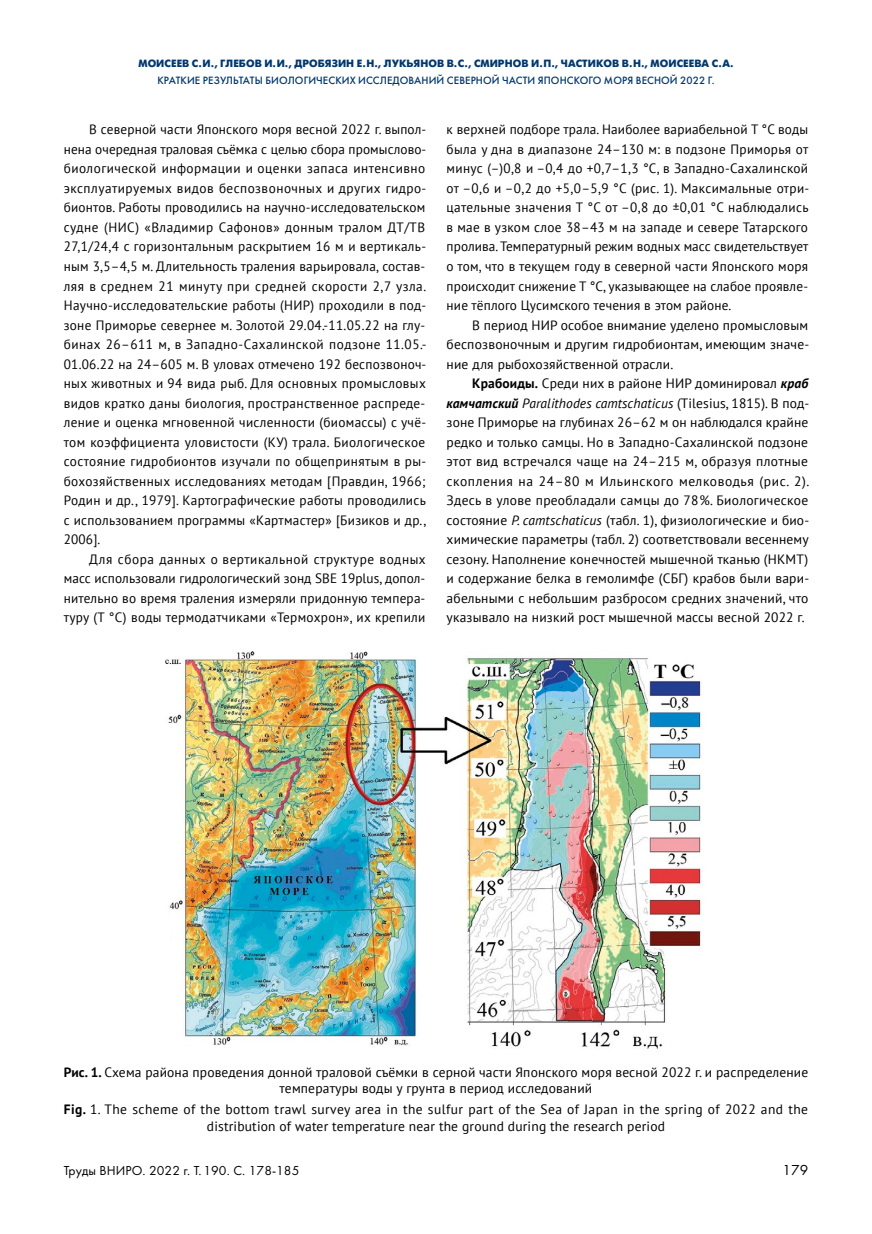
<style>
.page{position:relative;width:872px;height:1234px;background:#fff}
.page>*{position:absolute;margin:0;border:0;box-sizing:border-box;transform-origin:0 0}
.t1{font:15px "Futura Book C";color:#000}
.Текст{font:13.5px/19.5px "PT Sans";letter-spacing:.015em;color:#000;text-align:justify}
.подрис{font:13.5px/16.5px "PT Sans";letter-spacing:.015em;color:#000;text-align:center}
.t2{font:13.5px "Futura Book C";letter-spacing:.005em;color:#000}
.t3{font:700 10.5px "Futura Futuris C";letter-spacing:.005em;color:#00386f}
.t4{font:10.5px "Futura Futuris C";letter-spacing:.005em;color:#00386f}
.s1{font-weight:700}
.s2{font-weight:700;font-style:italic}
.s3{font-style:italic}
</style>
<div class="page">
<img style="left:166px;top:651px;width:536px;height:398px">
<p class="t3" style="left:138px;top:58px;width:596px">МОИСЕЕВ С.И., ГЛЕБОВ И.И., ДРОБЯЗИН Е.Н., ЛУКЬЯНОВ В.С., СМИРНОВ И.П., ЧАСТИКОВ В.Н., МОИСЕЕВА С.А.</p>
<p class="t4" style="left:157px;top:74px;width:558px">КРАТКИЕ РЕЗУЛЬТАТЫ БИОЛОГИЧЕСКИХ ИССЛЕДОВАНИЙ СЕВЕРНОЙ ЧАСТИ ЯПОНСКОГО МОРЯ ВЕСНОЙ 2022 Г.</p>
<p class="Текст" style="left:64px;top:120px;width:364px;text-indent:26px">В северной части Японского моря весной 2022 г. выпол&shy;нена очередная траловая съёмка с целью сбора промыслово&shy;биологической информации и оценки запаса интенсивно эксплуатируемых видов беспозвоночных и других гидро&shy;бионтов. Работы проводились на научно-исследовательском судне (НИС) «Владимир Сафонов» донным тралом ДТ/ТВ 27,1/24,4 с горизонтальным раскрытием 16 м и вертикаль&shy;ным 3,5–4,5 м. Длительность траления варьировала, состав&shy;ляя в среднем 21 минуту при средней скорости 2,7 узла.<br>Научно-исследовательские работы (НИР) проходили в под&shy;зоне Приморье севернее м. Золотой 29.04.-11.05.22 на глу&shy;бинах 26–611 м, в Западно-Сахалинской подзоне 11.05.- 01.06.22 на 24–605 м. В уловах отмечено 192 беспозвоноч&shy;ных животных и 94 вида рыб. Для основных промысловых видов кратко даны биология, пространственное распреде&shy;ление и оценка мгновенной численности (биомассы) с учё&shy;том коэффициента уловистости (КУ) трала. Биологическое состояние гидробионтов изучали по общепринятым в ры&shy;бохозяйственных исследованиях методам [Правдин, 1966; Родин и др., 1979]. Картографические работы проводились с использованием программы «Картмастер» [Бизиков и др., 2006].</p>
<p class="Текст" style="left:64px;top:549px;width:363px;text-indent:26px">Для сбора данных о вертикальной структуре водных масс использовали гидрологический зонд SBE 19plus, допол&shy;нительно во время траления измеряли придонную темпера&shy;туру (Т °C) воды термодатчиками «Термохрон», их крепили</p>
<p class="Текст" style="left:446px;top:120px;width:364px">к верхней подборе трала. Наиболее вариабельной Т °C воды была у дна в диапазоне 24–130 м: в подзоне Приморья от минус (–)0,8 и –0,4 до +0,7–1,3 °C, в Западно-Сахалинской от –0,6 и –0,2 до +5,0–5,9 °C (рис. 1). Максимальные отри&shy;цательные значения Т °C от –0,8 до ±0,01 °C наблюдались в мае в узком слое 38–43 м на западе и севере Татарского пролива. Температурный режим водных масс свидетельствует о том, что в текущем году в северной части Японского моря происходит снижение Т °C, указывающее на слабое проявле&shy;ние тёплого Цусимского течения в этом районе.</p>
<p class="Текст" style="left:446px;top:315px;width:364px;text-indent:26px">В период НИР особое внимание уделено промысловым беспозвоночным и другим гидробионтам, имеющим значе&shy;ние для рыбохозяйственной отрасли.</p>
<p class="Текст" style="left:446px;top:373px;width:364px;text-indent:26px"><span class="s1">Крабоиды.</span> Среди них в районе НИР доминировал <span class="s2">краб камчатский</span> <span class="s3">Paralithodes camtschaticus</span> (Tilesius, 1815). В под&shy;зоне Приморье на глубинах 26–62 м он наблюдался крайне редко и только самцы. Но в Западно-Сахалинской подзоне этот вид встречался чаще на 24–215 м, образуя плотные скопления на 24–80 м Ильинского мелководья (рис. 2).<br>Здесь в улове преобладали самцы до 78%. Биологическое состояние <span class="s3">P. camtschaticus</span> (табл. 1), физиологические и био&shy;химические параметры (табл. 2) соответствовали весеннему сезону. Наполнение конечностей мышечной тканью (НКМТ) и содержание белка в гемолимфе (СБГ) крабов были вари&shy;абельными с небольшим разбросом средних значений, что указывало на низкий рост мышечной массы весной 2022 г.</p>
<p class="подрис" style="left:64px;top:1063px;width:746px"><span class="s1">Рис. 1.</span> Схема района проведения донной траловой съёмки в серной части Японского моря весной 2022 г. и распределение температуры воды у грунта в период исследований</p>
<p class="подрис" style="left:64px;top:1100px;width:745px"><span class="s1">Fig.</span> 1. The scheme of the bottom trawl survey area in the sulfur part of the Sea of Japan in the spring of 2022 and the distribution of water temperature near the ground during the research period</p>
<p class="t2" style="left:64px;top:1163px;width:237px">Труды ВНИРО. 2022 г. Т.190. С. 178-185</p>
<p class="t1" style="left:782px;top:1161px;width:27px">179</p>
</div>
